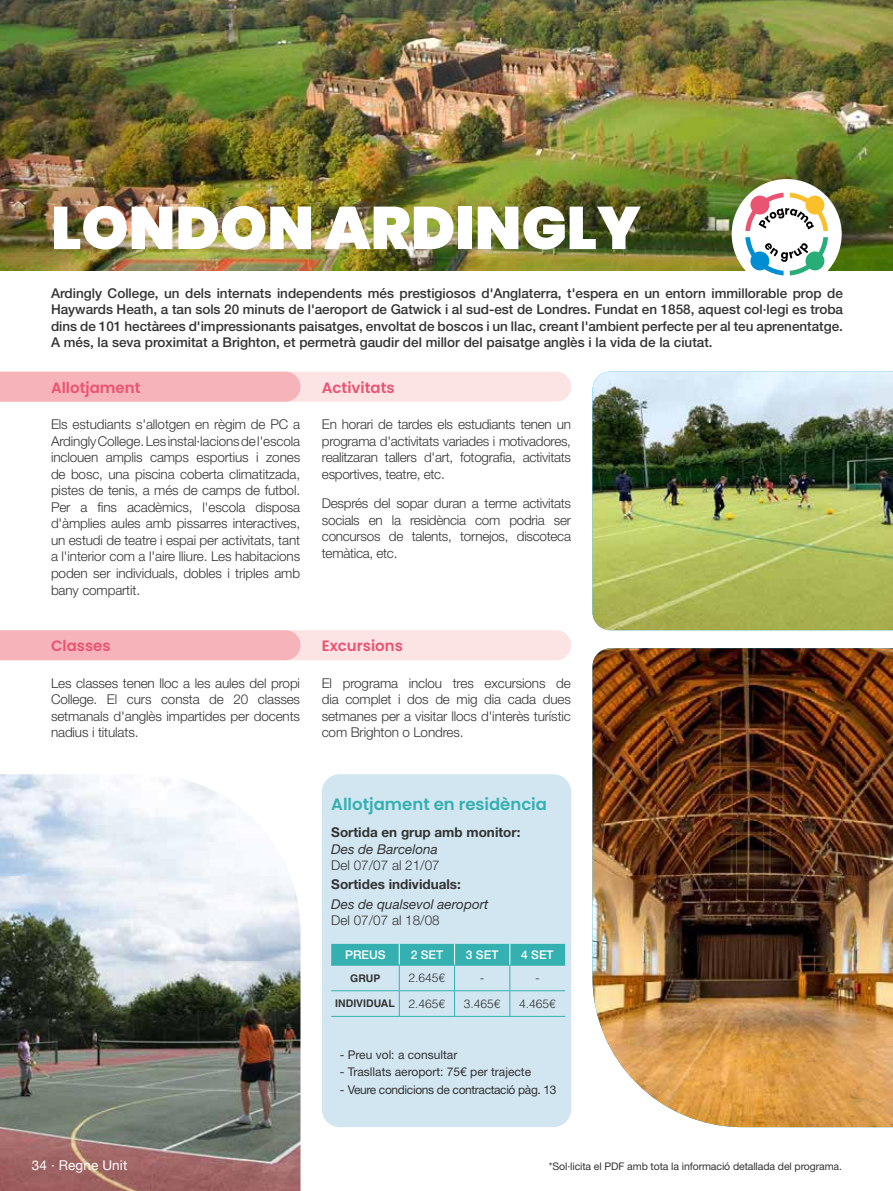
<style>
.page{position:relative;width:893px;height:1191px;background:#fff}
.page>*{position:absolute;margin:0;border:0;box-sizing:border-box;transform-origin:0 0}
.t1{font:900 60px "Poppins";color:#fff}
.t2{font:600 16.5px "Poppins";color:#34b0b0}
.t3{font:600 15px "Poppins";color:#ea5472}
.t4{font:300 13.5px/16.5px "Helvetica Neue LT Std";letter-spacing:-.01em;color:#333332;text-align:justify}
.t5{font:500 13.5px/16.5px "Helvetica Neue LT Std";color:#333332;text-align:justify}
.t6{font:700 13.5px "Helvetica Neue LT Std";color:#333332}
.t7{font:italic 13.5px "Helvetica Neue LT Std";color:#333332}
.t8{font:13.5px "Helvetica Neue";letter-spacing:.01em;color:#fff}
.t9{font:12px "Helvetica Neue LT Std";color:#333332}
.t10{font:12px "Helvetica Neue LT Std";letter-spacing:-.03em;color:#333332}
.t11{font:300 12px "Helvetica LT Std";color:#333332}
.t12{font:500 12px "Helvetica Neue LT Std";color:#fff}
.t13{font:10.5px "Helvetica Neue LT Std";letter-spacing:-.01em;color:#333332}
.t14{font:700 10.5px "Helvetica LT Std";color:#333332}
.s1{font-weight:300;font-size:12px}
</style>
<div class="page">
<img style="left:0;top:0;width:893px;height:270px">
<svg style="left:0;top:372px;width:571px;height:30px;background:#f8cace"></svg>
<svg style="left:0;top:630px;width:571px;height:30px;background:#f8cace"></svg>
<div style="left:322px;top:774px;width:249px;height:353px;background:#d2e6f2;border-radius:18px"></div>
<hr style="left:331px;top:1016px;width:68px;height:1px;background:#34b0b0">
<hr style="left:399px;top:1016px;width:56px;height:1px;background:#34b0b0">
<hr style="left:455px;top:1016px;width:55px;height:1px;background:#34b0b0">
<hr style="left:510px;top:1016px;width:55px;height:1px;background:#34b0b0">
<svg style="left:331px;top:944px;width:234px;height:72px"></svg>
<img style="left:592px;top:372px;width:301px;height:258px">
<img style="left:592px;top:648px;width:301px;height:479px">
<img style="left:0;top:774px;width:300px;height:417px">
<div style="left:732px;top:179px;width:110px;height:110px;background:#fff;border-radius:50%"></div>
<svg style="left:745px;top:193px;width:83px;height:38px"></svg>
<svg style="left:745px;top:237px;width:83px;height:38px"></svg>
<h1 class="t1" style="left:51px;top:193px;width:591px">LONDON ARDINGLY</h1>
<p class="t5" style="left:51px;top:284px;width:794px">Ardingly College, un dels internats independents més prestigiosos d'Anglaterra, t'espera en un entorn immillorable prop de Haywards Heath, a tan sols 20 minuts de l'aeroport de Gatwick i al sud-est de Londres. Fundat en 1858, aquest col·legi es troba dins de 101 hectàrees d'impressionants paisatges, envoltat de boscos i un llac, creant l'ambient perfecte per al teu aprenentatge.<br>A més, la seva proximitat a Brighton, et permetrà gaudir del millor del paisatge anglès i la vida de la ciutat.</p>
<p class="t3" style="left:51px;top:379px;width:91px">Allotjament</p>
<p class="t3" style="left:322px;top:379px;width:74px">Activitats</p>
<p class="t4" style="left:51px;top:416px;width:251px">Els estudiants s'allotgen en règim de PC a Ardingly College. Les instal·lacions de l'escola inclouen amplis camps esportius i zones de bosc, una piscina coberta climatitzada, pistes de tenis, a més de camps de futbol.<br>Per a fins acadèmics, l'escola disposa d'àmplies aules amb pissarres interactives, un estudi de teatre i espai per activitats, tant a l'interior com a l'aire lliure. Les habitacions poden ser individuals, dobles i triples amb bany compartit.</p>
<p class="t3" style="left:51px;top:637px;width:61px">Classes</p>
<p class="t4" style="left:322px;top:416px;width:251px">En horari de tardes els estudiants tenen un programa d'activitats variades i motivadores, realitzaran tallers d'art, fotografia, activitats esportives, teatre, etc.</p>
<p class="t4" style="left:322px;top:495px;width:251px">Després del sopar duran a terme activitats socials en la residència com podria ser concursos de talents, tornejos, discoteca temàtica, etc.</p>
<p class="t3" style="left:322px;top:637px;width:83px">Excursions</p>
<p class="t4" style="left:51px;top:674px;width:251px">Les classes tenen lloc a les aules del propi College. El curs consta de 20 classes setmanals d'anglès impartides per docents nadius i titulats.</p>
<p class="t4" style="left:322px;top:674px;width:251px">El programa inclou tres excursions de dia complet i dos de mig dia cada dues setmanes per a visitar llocs d'interès turístic com Brighton o Londres.</p>
<p class="t2" style="left:331px;top:794px;width:217px">Allotjament en residència</p>
<p class="t6" style="left:331px;top:824px;width:191px">Sortida en grup amb monitor:</p>
<p class="t7" style="left:331px;top:840px;width:108px">Des de Barcelona</p>
<p class="t4" style="left:331px;top:857px;width:110px">Del 07/07 al 21/07</p>
<p class="t6" style="left:331px;top:876px;width:131px">Sortides individuals:</p>
<p class="t7" style="left:331px;top:896px;width:159px">Des de qualsevol aeroport</p>
<p class="t4" style="left:331px;top:912px;width:110px">Del 07/07 al 18/08</p>
<p class="t12" style="left:345px;top:947px;width:42px">PREUS</p>
<p class="t12" style="left:411px;top:947px;width:34px">2 SET</p>
<p class="t12" style="left:466px;top:947px;width:34px">3 SET</p>
<p class="t12" style="left:521px;top:947px;width:34px">4 SET</p>
<p class="t14" style="left:350px;top:971px;width:32px">GRUP</p>
<p class="t11" style="left:409px;top:970px;width:38px">2.645€</p>
<p class="t11" style="left:480px;top:970px;width:5px">-</p>
<p class="t11" style="left:535px;top:970px;width:5px">-</p>
<p class="t14" style="left:335px;top:997px;width:111px">INDIVIDUAL <span class="s1">2.465€</span></p>
<p class="t11" style="left:464px;top:996px;width:38px">3.465€</p>
<p class="t11" style="left:519px;top:996px;width:38px">4.465€</p>
<p class="t9" style="left:340px;top:1047px;width:119px">- Preu vol: a consultar</p>
<p class="t9" style="left:340px;top:1065px;width:193px">- Trasllats aeroport: 75€ per trajecte</p>
<p class="t10" style="left:340px;top:1082px;width:218px">- Veure condicions de contractació pàg. 13</p>
<p class="t8" style="left:32px;top:1155px;width:97px">34 · Regne Unit</p>
<p class="t13" style="left:549px;top:1160px;width:294px">*Sol·licita el PDF amb tota la informació detallada del programa.</p>
</div>
